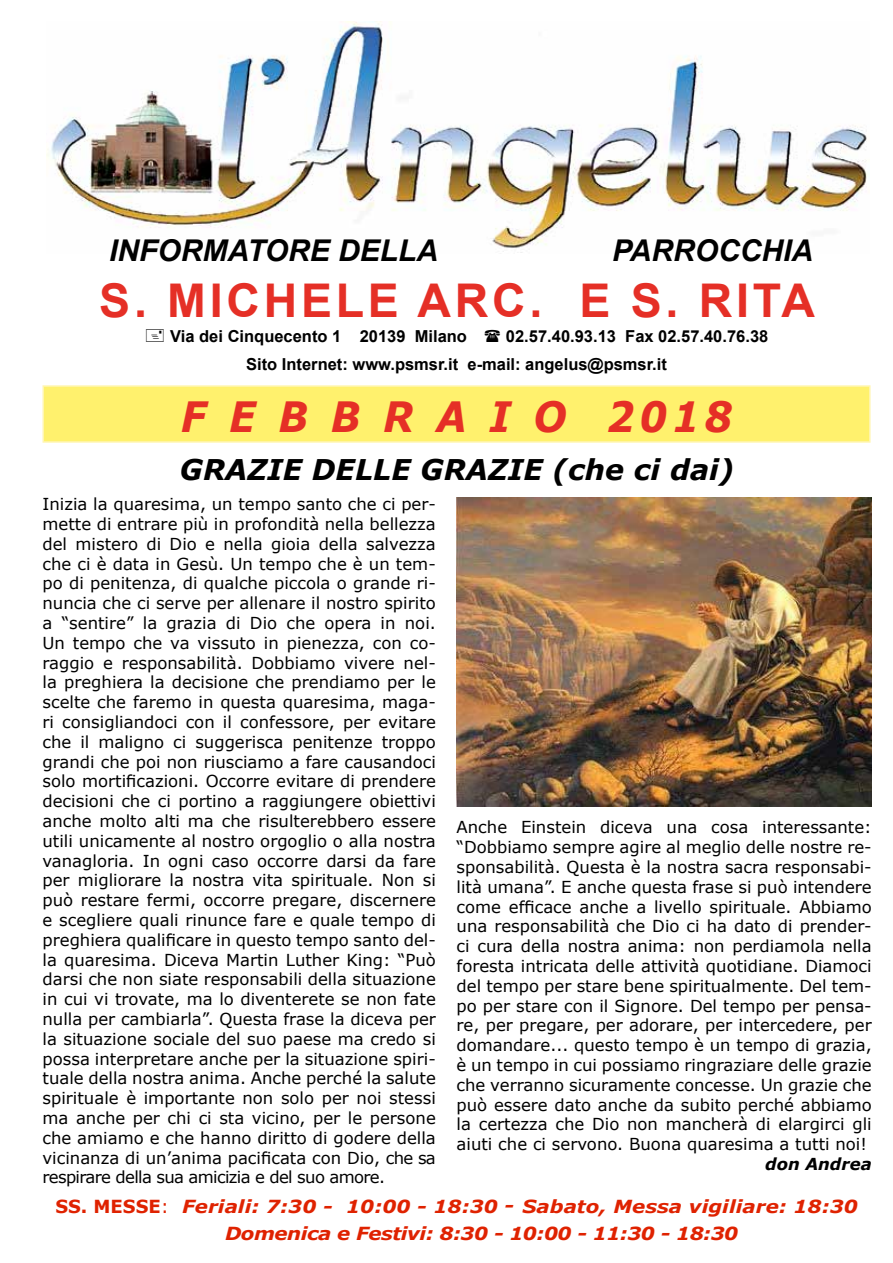
<style>
.page{position:relative;width:893px;height:1263px;background:#fff}
.page>*{position:absolute;margin:0;border:0;box-sizing:border-box;transform-origin:0 0}
.t1{font:700 46.5px "Arial";letter-spacing:.08em;color:#e52f26}
.t2{font:italic 700 41.7px "Verdana";color:#e52f26;scale:.93 1}
.t3{font:italic 700 30px "Arial";color:#000}
.t4{font:italic 700 28.5px "Verdana";color:#000}
.t5{font:italic 700 18px/27px "Verdana";color:#df2200;scale:1.1 1}
.t6{font:16.5px/19.8px "Verdana";color:#000;text-align:justify}
.t7{font:700 16.5px/28.5px "Arial";color:#000}
.t8{font:italic 700 16.5px "Verdana";color:#000}
.s1{font-style:normal}
.s2{font-weight:400;font-style:normal}
</style>
<div class="page">
<img style="left:46px;top:21px;width:821px;height:232px">
<div style="left:43px;top:386px;width:827px;height:56px;background:#fff16d"></div>
<div style="left:43px;top:385px;width:827px;height:58px;border:2px solid #fff6b0"></div>
<img style="left:457px;top:497px;width:415px;height:309px">
<h3 class="t3" style="left:109px;top:230px;width:330px">INFORMATORE DELLA</h3>
<h3 class="t3" style="left:612px;top:230px;width:202px">PARROCCHIA</h3>
<h1 class="t1" style="left:99px;top:269px;width:717px">S. MICHELE ARC. E S. RITA</h1>
<p class="t7" style="left:170px;top:322px;width:298px">Via dei Cinquecento 1 20139 Milano</p>
<p class="t7" style="left:246px;top:322px;width:524px;text-indent:260px">02.57.40.93.13 Fax 02.57.40.76.38<br>Sito Internet: www.psmsr.it e-mail: angelus@psmsr.it</p>
<h2 class="t2" style="left:181px;top:388px;width:594px">F E B B R A I O 2018</h2>
<h3 class="t4" style="left:180px;top:450px;width:556px">GRAZIE DELLE GRAZIE (che ci dai)</h3>
<p class="t6" style="left:43px;top:494px;width:395px">Inizia la quaresima, un tempo santo che ci per&shy;mette di entrare più in profondità nella bellezza del mistero di Dio e nella gioia della salvezza che ci è data in Gesù. Un tempo che è un tem&shy;po di penitenza, di qualche piccola o grande ri&shy;nuncia che ci serve per allenare il nostro spirito a “sentire” la grazia di Dio che opera in noi.<br>Un tempo che va vissuto in pienezza, con co&shy;raggio e responsabilità. Dobbiamo vivere nel&shy;la preghiera la decisione che prendiamo per le scelte che faremo in questa quaresima, maga&shy;ri consigliandoci con il confessore, per evitare che il maligno ci suggerisca penitenze troppo grandi che poi non riusciamo a fare causandoci solo mortificazioni. Occorre evitare di prendere decisioni che ci portino a raggiungere obiettivi anche molto alti ma che risulterebbero essere utili unicamente al nostro orgoglio o alla nostra vanagloria. In ogni caso occorre darsi da fare per migliorare la nostra vita spirituale. Non si può restare fermi, occorre pregare, discernere e scegliere quali rinunce fare e quale tempo di preghiera qualificare in questo tempo santo del&shy;la quaresima. Diceva Martin Luther King: “Può darsi che non siate responsabili della situazione in cui vi trovate, ma lo diventerete se non fate nulla per cambiarla”. Questa frase la diceva per la situazione sociale del suo paese ma credo si possa interpretare anche per la situazione spiri&shy;tuale della nostra anima. Anche perché la salute spirituale è importante non solo per noi stessi ma anche per chi ci sta vicino, per le persone che amiamo e che hanno diritto di godere della vicinanza di un’anima pacificata con Dio, che sa respirare della sua amicizia e del suo amore.</p>
<p class="t6" style="left:457px;top:817px;width:417px">Anche Einstein diceva una cosa interessante: “Dobbiamo sempre agire al meglio delle nostre re&shy;sponsabilità. Questa è la nostra sacra responsabi&shy;lità umana”. E anche questa frase si può intendere come efficace anche a livello spirituale. Abbiamo una responsabilità che Dio ci ha dato di prender&shy;ci cura della nostra anima: non perdiamola nella foresta intricata delle attività quotidiane. Diamoci del tempo per stare bene spiritualmente. Del tem&shy;po per stare con il Signore. Del tempo per pensa&shy;re, per pregare, per adorare, per intercedere, per domandare... questo tempo è un tempo di grazia, è un tempo in cui possiamo ringraziare delle grazie che verranno sicuramente concesse. Un grazie che può essere dato anche da subito perché abbiamo la certezza che Dio non mancherà di elargirci gli aiuti che ci servono. Buona quaresima a tutti noi!</p>
<p class="t8" style="left:765px;top:1152px;width:108px">don Andrea</p>
<p class="t5" style="left:225px;top:1193px;width:577px;text-indent:-170px"><span class="s1">SS. MESSE</span><span class="s2">:</span> Feriali: 7:30 - 10:00 - 18:30 - Sabato, Messa vigiliare: 18:30<br>Domenica e Festivi: 8:30 - 10:00 - 11:30 - 18:30</p>
</div>
